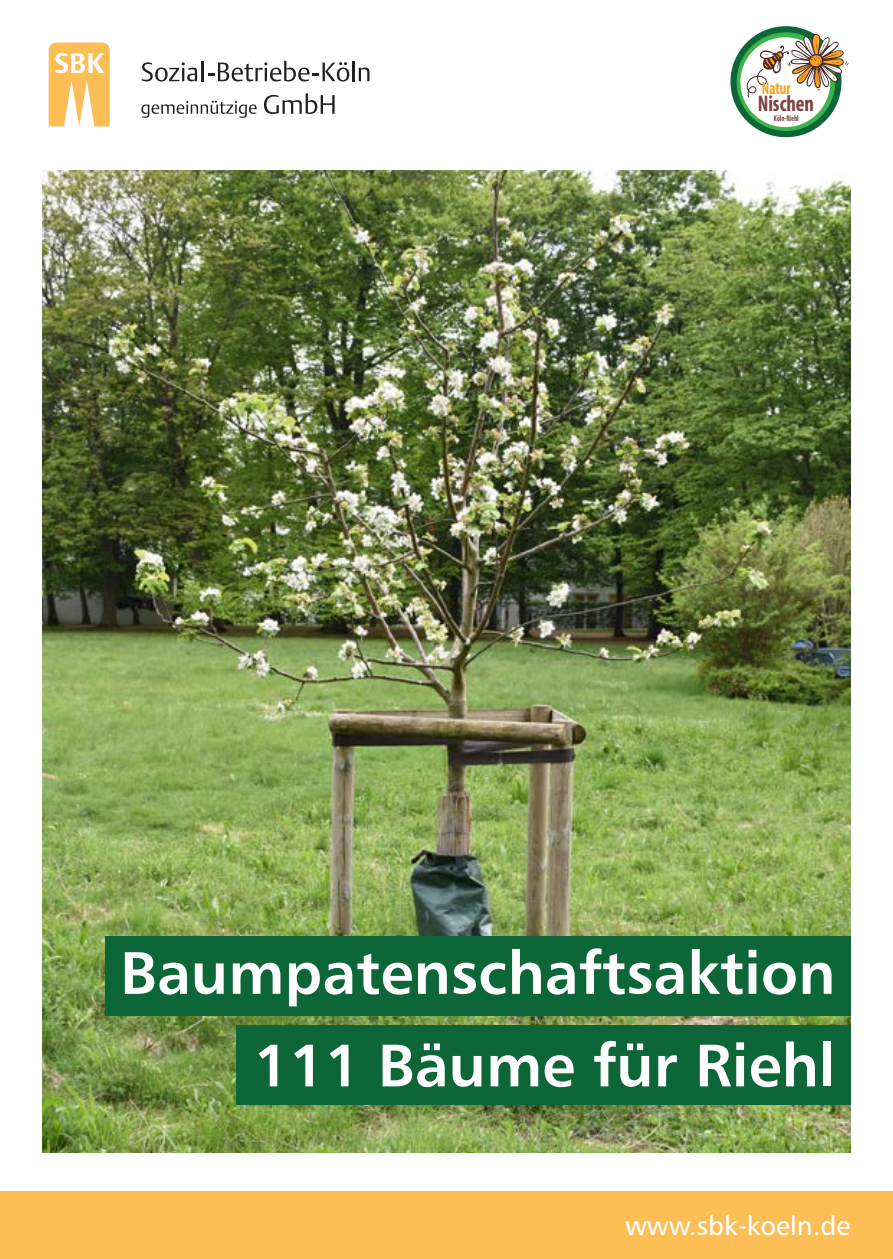
<style>
.page{position:relative;width:893px;height:1259px;background:#fff}
.page>*{position:absolute;margin:0;border:0;box-sizing:border-box;transform-origin:0 0}
.t1{font:60px "Humanist 777 BT Bold B";color:#fff}
.t2{font:27px "Humanist 777 BT Roman B";color:#fff}
.t3{font:700 condensed 22.8px "Myriad Pro";color:#7a4141;scale:.91 1}
.t4{font:700 condensed 17.7px "Myriad Pro";color:#f9a224;scale:.82 1}
.t5{font:700 condensed 8.4px "Myriad Pro";color:#7a4142;scale:.82 1}
</style>
<div class="page">
<div style="left:0;top:1191px;width:893px;height:67px;background:#fdbe56"></div>
<svg style="left:737px;top:34px;width:96px;height:96px"></svg>
<div style="left:734px;top:31px;width:102px;height:102px;border:6px solid #3ab54a;border-radius:50%"></div>
<div style="left:730px;top:26px;width:111px;height:111px;border:6px solid #0c6638;border-radius:50%"></div>
<svg style="left:744px;top:33px;width:105px;height:65px"></svg>
<svg style="left:142px;top:62px;width:55px;height:19px"></svg>
<hr style="left:201px;top:61px;width:2px;height:20px;background:#231f20">
<svg style="left:208px;top:61px;width:141px;height:20px"></svg>
<hr style="left:352px;top:61px;width:3px;height:20px;background:#231f20">
<svg style="left:359px;top:68px;width:10px;height:13px"></svg>
<svg style="left:141px;top:101px;width:116px;height:17px"></svg>
<svg style="left:264px;top:93px;width:71px;height:21px"></svg>
<svg style="left:49px;top:43px;width:61px;height:83px"></svg>
<img style="left:43px;top:170px;width:807px;height:982px">
<div style="left:236px;top:1025px;width:614px;height:80px;background:#0c6638"></div>
<div style="left:105px;top:936px;width:745px;height:79px;background:#0c6638"></div>
<p class="t4" style="left:762px;top:77px;width:37px">Natur</p>
<p class="t3" style="left:758px;top:90px;width:63px">Nischen</p>
<p class="t5" style="left:774px;top:114px;width:32px">Köln-Riehl</p>
<p class="t1" style="left:120px;top:938px;width:717px">Baumpatenschaftsaktion</p>
<p class="t1" style="left:253px;top:1030px;width:583px">111 Bäume für Riehl</p>
<p class="t2" style="left:625px;top:1214px;width:227px">www.sbk-koeln.de</p>
</div>
